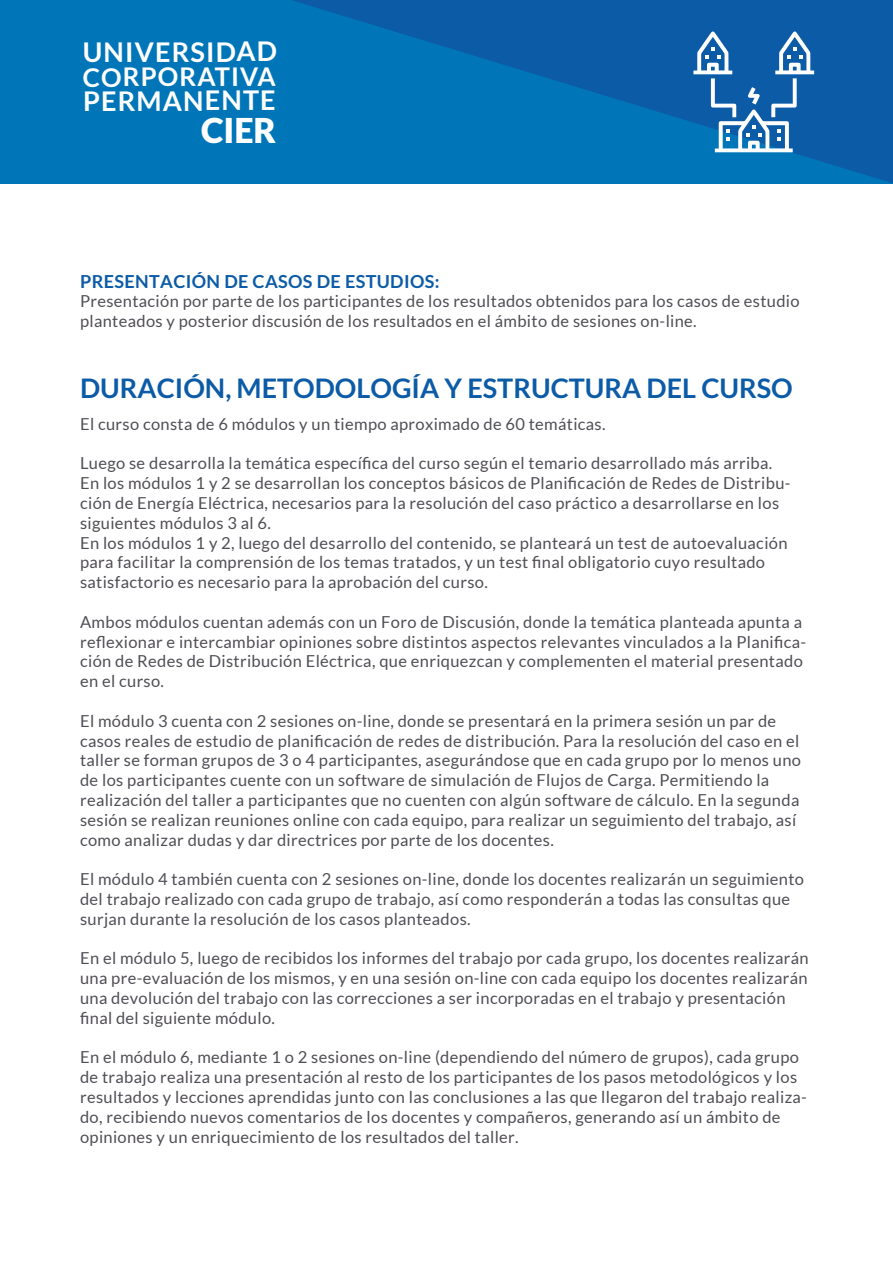
<style>
.page{position:relative;width:893px;height:1263px;background:#fff}
.page>*{position:absolute;margin:0;border:0;box-sizing:border-box;transform-origin:0 0}
.t1{font:900 34.05px "Lato";color:#fff}
.t2{font:700 27.15px "Lato";letter-spacing:.035em;color:#fff}
.t3{font:700 27px "Lato";color:#0c5ba7}
.t4{font:700 25.8px "Lato";letter-spacing:.035em;color:#fff}
.t5{font:700 18px "Lato";letter-spacing:.02em;color:#0c5ba7}
.t6{font:16.5px/19.8px "Lato";letter-spacing:.02em;color:#504d54}
</style>
<div class="page">
<div style="left:0;top:0;width:893px;height:184px;background:#0076b9"></div>
<svg style="left:292px;top:0;width:601px;height:183px"></svg>
<svg style="left:693px;top:31px;width:121px;height:121px;background:#3b7db9"></svg>
<h2 class="t2" style="left:83px;top:36px;width:196px">UNIVERSIDAD</h2>
<h3 class="t4" style="left:83px;top:62px;width:194px">CORPORATIVA</h3>
<h2 class="t2" style="left:83px;top:85px;width:194px">PERMANENTE</h2>
<h1 class="t1" style="left:201px;top:111px;width:77px">CIER</h1>
<p class="t5" style="left:80px;top:271px;width:361px">PRESENTACIÓN DE CASOS DE ESTUDIOS:</p>
<p class="t6" style="left:80px;top:291px;width:721px">Presentación por parte de los participantes de los resultados obtenidos para los casos de estudio planteados y posterior discusión de los resultados en el ámbito de sesiones on-line.</p>
<h3 class="t3" style="left:80px;top:373px;width:714px">DURACIÓN, METODOLOGÍA Y ESTRUCTURA DEL CURSO</h3>
<p class="t6" style="left:80px;top:414px;width:527px">El curso consta de 6 módulos y un tiempo aproximado de 60 temáticas.</p>
<p class="t6" style="left:80px;top:453px;width:712px">Luego se desarrolla la temática específica del curso según el temario desarrollado más arriba.<br>En los módulos 1 y 2 se desarrollan los conceptos básicos de Planificación de Redes de Distribu&shy;ción de Energía Eléctrica, necesarios para la resolución del caso práctico a desarrollarse en los siguientes módulos 3 al 6.<br>En los módulos 1 y 2, luego del desarrollo del contenido, se planteará un test de autoevaluación para facilitar la comprensión de los temas tratados, y un test final obligatorio cuyo resultado satisfactorio es necesario para la aprobación del curso.</p>
<p class="t6" style="left:80px;top:612px;width:728px">Ambos módulos cuentan además con un Foro de Discusión, donde la temática planteada apunta a reflexionar e intercambiar opiniones sobre distintos aspectos relevantes vinculados a la Planifica&shy;ción de Redes de Distribución Eléctrica, que enriquezcan y complementen el material presentado en el curso.</p>
<p class="t6" style="left:80px;top:711px;width:722px">El módulo 3 cuenta con 2 sesiones on-line, donde se presentará en la primera sesión un par de casos reales de estudio de planificación de redes de distribución. Para la resolución del caso en el taller se forman grupos de 3 o 4 participantes, asegurándose que en cada grupo por lo menos uno de los participantes cuente con un software de simulación de Flujos de Carga. Permitiendo la realización del taller a participantes que no cuenten con algún software de cálculo. En la segunda sesión se realizan reuniones online con cada equipo, para realizar un seguimiento del trabajo, así como analizar dudas y dar directrices por parte de los docentes.</p>
<p class="t6" style="left:80px;top:869px;width:725px">El módulo 4 también cuenta con 2 sesiones on-line, donde los docentes realizarán un seguimiento del trabajo realizado con cada grupo de trabajo, así como responderán a todas las consultas que surjan durante la resolución de los casos planteados.</p>
<p class="t6" style="left:80px;top:948px;width:730px">En el módulo 5, luego de recibidos los informes del trabajo por cada grupo, los docentes realizarán una pre-evaluación de los mismos, y en una sesión on-line con cada equipo los docentes realizarán una devolución del trabajo con las correcciones a ser incorporadas en el trabajo y presentación final del siguiente módulo.</p>
<p class="t6" style="left:80px;top:1047px;width:728px">En el módulo 6, mediante 1 o 2 sesiones on-line (dependiendo del número de grupos), cada grupo de trabajo realiza una presentación al resto de los participantes de los pasos metodológicos y los resultados y lecciones aprendidas junto con las conclusiones a las que llegaron del trabajo realiza&shy;do, recibiendo nuevos comentarios de los docentes y compañeros, generando así un ámbito de opiniones y un enriquecimiento de los resultados del taller.</p>
</div>
